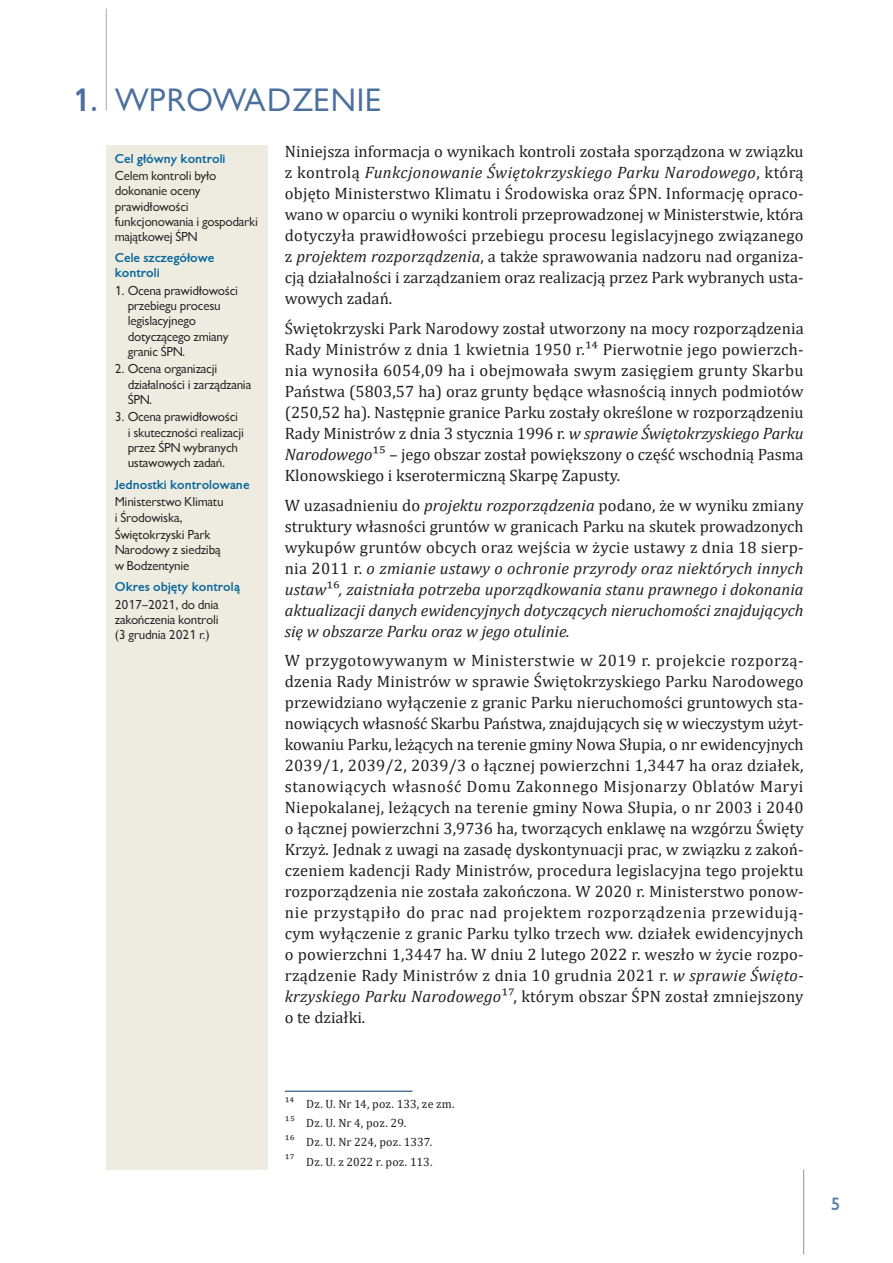
<style>
.page{position:relative;width:893px;height:1263px;background:#fff}
.page>*{position:absolute;margin:0;border:0;box-sizing:border-box;transform-origin:0 0}
.t1{font:30px "Gilead TTEFN";letter-spacing:.05em;color:#4b709d}
.t2{font:16.5px/21px "Cambria";color:#231f20;text-align:justify}
.t3{font:italic 16.5px/21px "Cambria";letter-spacing:-.005em;color:#231f20;text-align:justify}
.t4{font:700 16.5px "Gilead TTEFN";color:#5f80a8}
.t5{font:12px/15.3px "Gilead TTEFN";color:#231f20}
.t6{font:12px/19.2px "Cambria";letter-spacing:.005em;color:#231f20}
.t7{font:700 12px/15.3px "Gilead TTEFN";color:#086699}
.s1{font-weight:700}
.s2{font-style:italic}
.s3{font-style:normal}
</style>
<div class="page">
<hr style="left:106px;top:9px;width:1px;height:102px;background:#a8a9ad">
<hr style="left:803px;top:1169px;width:1px;height:85px;background:#939598">
<hr style="left:285px;top:1091px;width:127px;height:1px;background:#003667">
<div style="left:106px;top:145px;width:162px;height:1024px;background:#eeece1"></div>
<h1 class="t1" style="left:73px;top:79px;width:309px"><span class="s1">1.</span> WPROWADZENIE</h1>
<p class="t7" style="left:115px;top:150px;width:112px">Cel główny kontroli</p>
<p class="t5" style="left:115px;top:168px;width:145px">Celem kontroli było dokonanie oceny prawidłowości funkcjonowania i gospodarki majątkowej ŚPN</p>
<p class="t7" style="left:115px;top:250px;width:101px">Cele szczegółowe kontroli</p>
<p class="t5" style="left:128px;top:282px;width:112px;text-indent:-13px">1. Ocena prawidłowości przebiegu procesu legislacyjnego dotyczącego zmiany granic ŚPN.</p>
<p class="t5" style="left:128px;top:361px;width:125px;text-indent:-13px">2. Ocena organizacji działalności i zarządzania<br>ŚPN.</p>
<p class="t5" style="left:128px;top:409px;width:118px;text-indent:-13px">3. Ocena prawidłowości<br>i skuteczności realizacji przez ŚPN wybranych ustawowych zadań.</p>
<p class="t7" style="left:115px;top:477px;width:136px">Jednostki kontrolowane</p>
<p class="t5" style="left:115px;top:494px;width:110px">Ministerstwo Klimatu i Środowiska,</p>
<p class="t5" style="left:115px;top:527px;width:107px">Świętokrzyski Park<br>Narodowy z siedzibą w Bodzentynie</p>
<p class="t7" style="left:115px;top:579px;width:126px">Okres objęty kontrolą</p>
<p class="t5" style="left:115px;top:596px;width:105px;text-align:justify">2017–2021, do dnia zakończenia kontroli (3 grudnia 2021 r.)</p>
<p class="t2" style="left:285px;top:141px;width:520px">Niniejsza informacja o wynikach kontroli została sporządzona w związku z kontrolą <span class="s2">Funkcjonowanie Świętokrzyskiego Parku Narodowego</span>, którą objęto Ministerstwo Klimatu i Środowiska oraz ŚPN. Informację opraco&shy;wano w oparciu o wyniki kontroli przeprowadzonej w Ministerstwie, która dotyczyła prawidłowości przebiegu procesu legislacyjnego związanego z <span class="s2">projektem rozporządzenia</span>, a także sprawowania nadzoru nad organiza&shy;cją działalności i zarządzaniem oraz realizacją przez Park wybranych usta&shy;wowych zadań.</p>
<p class="t2" style="left:285px;top:318px;width:520px">Świętokrzyski Park Narodowy został utworzony na mocy rozporządzenia Rady Ministrów z dnia 1 kwietnia 1950 r.14 Pierwotnie jego powierzch&shy;nia wynosiła 6054,09 ha i obejmowała swym zasięgiem grunty Skarbu Państwa (5803,57 ha) oraz grunty będące własnością innych podmiotów (250,52 ha). Następnie granice Parku zostały określone w rozporządzeniu Rady Ministrów z dnia 3 stycznia 1996 r. <span class="s2">w sprawie Świętokrzyskiego Parku Narodowego</span>15 – jego obszar został powiększony o część wschodnią Pasma Klonowskiego i kserotermiczną Skarpę Zapusty.</p>
<p class="t3" style="left:285px;top:494px;width:520px"><span class="s3">W uzasadnieniu do</span> projektu rozporządzenia <span class="s3">podano, że w wyniku zmiany struktury własności gruntów w granicach Parku na skutek prowadzonych wykupów gruntów obcych oraz wejścia w życie ustawy z dnia 18 sierp&shy;nia 2011 r.</span> o zmianie ustawy o ochronie przyrody oraz niektórych innych ustaw<span class="s3">16</span>, zaistniała potrzeba uporządkowania stanu prawnego i dokonania aktualizacji danych ewidencyjnych dotyczących nieruchomości znajdujących się w obszarze Parku oraz w jego otulinie.</p>
<p class="t2" style="left:285px;top:650px;width:520px">W przygotowywanym w Ministerstwie w 2019 r. projekcie rozporzą&shy;dzenia Rady Ministrów w sprawie Świętokrzyskiego Parku Narodowego przewidziano wyłączenie z granic Parku nieruchomości gruntowych sta&shy;nowiących własność Skarbu Państwa, znajdujących się w wieczystym użyt&shy;kowaniu Parku, leżących na terenie gminy Nowa Słupia, o nr ewidencyjnych 2039/1, 2039/2, 2039/3 o łącznej powierzchni 1,3447 ha oraz działek, stanowiących własność Domu Zakonnego Misjonarzy Oblatów Maryi Niepokalanej, leżących na terenie gminy Nowa Słupia, o nr 2003 i 2040 o łącznej powierzchni 3,9736 ha, tworzących enklawę na wzgórzu Święty Krzyż. Jednak z uwagi na zasadę dyskontynuacji prac, w związku z zakoń&shy;czeniem kadencji Rady Ministrów, procedura legislacyjna tego projektu rozporządzenia nie została zakończona. W 2020 r. Ministerstwo ponow&shy;nie przystąpiło do prac nad projektem rozporządzenia przewidują&shy;cym wyłączenie z granic Parku tylko trzech ww. działek ewidencyjnych o powierzchni 1,3447 ha. W dniu 2 lutego 2022 r. weszło w życie rozpo&shy;rządzenie Rady Ministrów z dnia 10 grudnia 2021 r. <span class="s2">w sprawie Święto&shy;krzyskiego Parku Narodowego</span>17, którym obszar ŚPN został zmniejszony o te działki.</p>
<p class="t6" style="left:285px;top:1094px;width:171px">14 Dz. U. Nr 14, poz. 133, ze zm.<br>15 Dz. U. Nr 4, poz. 29.<br>16 Dz. U. Nr 224, poz. 1337.<br>17 Dz. U. z 2022 r. poz. 113.</p>
<p class="t4" style="left:831px;top:1193px;width:11px">5</p>
</div>
